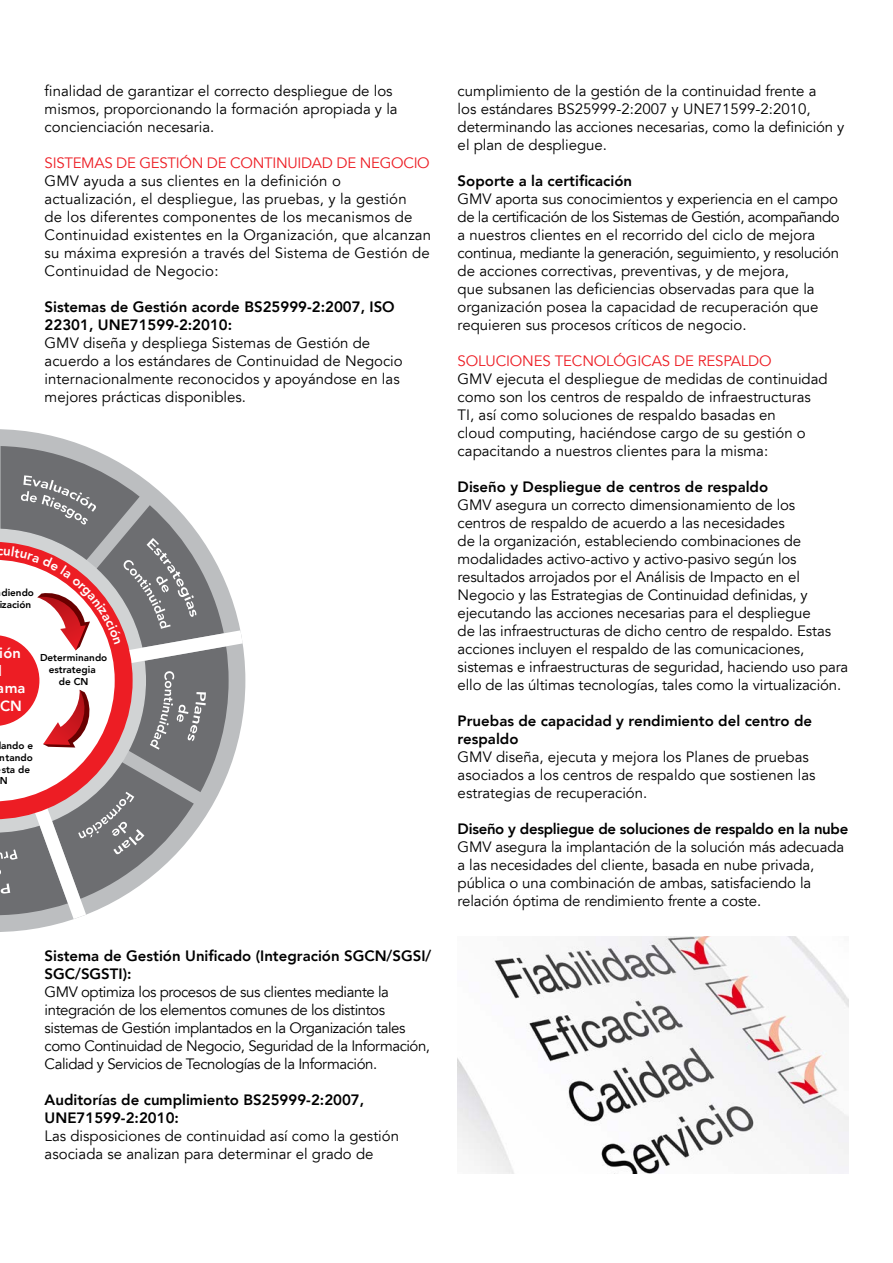
<style>
.page{position:relative;width:893px;height:1263px;background:#fff}
.page>*{position:absolute;margin:0;border:0;box-sizing:border-box;transform-origin:0 0}
.t1{font:15px/18px "Avenir LT";color:#000}
.t2{font:800 15px/18px "Avenir LT";color:#000}
.t3{font:15px/18px "Avenir LT";letter-spacing:-.03em;color:#000}
.t4{font:15px "Avenir LT";letter-spacing:-.02em;color:#ed1d24}
.t5{font:800 15px "Avenir LT";letter-spacing:-.02em;color:#000}
.t6{font:800 14.7px/17.7px "Avenir LT";color:#fff}
.t7{font:800 9.9px/12px "Avenir LT";color:#000}
</style>
<div class="page">
<svg style="left:0;top:429px;width:84px;height:17px"></svg>
<svg style="left:0;top:446px;width:130px;height:23px"></svg>
<img style="left:458px;top:937px;width:390px;height:237px">
<svg style="left:0;top:469px;width:246px;height:463px"></svg>
<p class="t1" style="left:45px;top:83px;width:355px">finalidad de garantizar el correcto despliegue de los mismos, proporcionando la formación apropiada y la concienciación necesaria.</p>
<p class="t4" style="left:45px;top:155px;width:387px">SISTEMAS DE GESTIÓN DE CONTINUIDAD DE NEGOCIO</p>
<p class="t1" style="left:45px;top:173px;width:388px">GMV ayuda a sus clientes en la definición o actualización, el despliegue, las pruebas, y la gestión<br>de los diferentes componentes de los mecanismos de Continuidad existentes en la Organización, que alcanzan su máxima expresión a través del Sistema de Gestión de Continuidad de Negocio:</p>
<p class="t2" style="left:45px;top:298px;width:352px">Sistemas de Gestión acorde BS25999-2:2007, ISO<br>22301, UNE71599-2:2010:</p>
<p class="t1" style="left:45px;top:335px;width:360px">GMV diseña y despliega Sistemas de Gestión de acuerdo a los estándares de Continuidad de Negocio internacionalmente reconocidos y apoyándose en las mejores prácticas disponibles.</p>
<p class="t7" style="left:-1px;top:586px;width:36px">diendo ización</p>
<p class="t6" style="left:-3px;top:644px;width:30px">ión l ama<br>CN</p>
<p class="t7" style="left:40px;top:651px;width:69px;text-align:center">Determinando estrategia<br>de CN</p>
<p class="t7" style="left:0;top:739px;width:35px">ando e ntando sta de<br>N</p>
<p class="t2" style="left:45px;top:946px;width:388px">Sistema de Gestión Unificado (Integración SGCN/SGSI/<br>SGC/SGSTI):</p>
<p class="t3" style="left:45px;top:983px;width:387px">GMV optimiza los procesos de sus clientes mediante la integración de los elementos comunes de los distintos sistemas de Gestión implantados en la Organización tales como Continuidad de Negocio, Seguridad de la Información, Calidad y Servicios de Tecnologías de la Información.</p>
<p class="t2" style="left:45px;top:1090px;width:321px">Auditorías de cumplimiento BS25999-2:2007,<br>UNE71599-2:2010:</p>
<p class="t1" style="left:45px;top:1127px;width:356px">Las disposiciones de continuidad así como la gestión asociada se analizan para determinar el grado de</p>
<p class="t1" style="left:458px;top:83px;width:388px">cumplimiento de la gestión de la continuidad frente a<br>los estándares BS25999-2:2007 y UNE71599-2:2010, determinando las acciones necesarias, como la definición y el plan de despliegue.</p>
<p class="t2" style="left:458px;top:172px;width:176px">Soporte a la certificación</p>
<p class="t1" style="left:458px;top:191px;width:383px">GMV aporta sus conocimientos y experiencia en el campo de la certificación de los Sistemas de Gestión, acompañando a nuestros clientes en el recorrido del ciclo de mejora continua, mediante la generación, seguimiento, y resolución de acciones correctivas, preventivas, y de mejora,<br>que subsanen las deficiencias observadas para que la organización posea la capacidad de recuperación que requieren sus procesos críticos de negocio.</p>
<p class="t4" style="left:458px;top:353px;width:316px">SOLUCIONES TECNOLÓGICAS DE RESPALDO</p>
<p class="t1" style="left:458px;top:371px;width:372px">GMV ejecuta el despliegue de medidas de continuidad como son los centros de respaldo de infraestructuras TI, así como soluciones de respaldo basadas en<br>cloud computing, haciéndose cargo de su gestión o capacitando a nuestros clientes para la misma:</p>
<p class="t2" style="left:458px;top:478px;width:312px">Diseño y Despliegue de centros de respaldo</p>
<p class="t1" style="left:458px;top:497px;width:392px">GMV asegura un correcto dimensionamiento de los<br>centros de respaldo de acuerdo a las necesidades<br>de la organización, estableciendo combinaciones de modalidades activo-activo y activo-pasivo según los resultados arrojados por el Análisis de Impacto en el Negocio y las Estrategias de Continuidad definidas, y ejecutando las acciones necesarias para el despliegue<br>de las infraestructuras de dicho centro de respaldo. Estas acciones incluyen el respaldo de las comunicaciones, sistemas e infraestructuras de seguridad, haciendo uso para ello de las últimas tecnologías, tales como la virtualización.</p>
<p class="t2" style="left:458px;top:712px;width:356px">Pruebas de capacidad y rendimiento del centro de respaldo</p>
<p class="t1" style="left:458px;top:749px;width:359px">GMV diseña, ejecuta y mejora los Planes de pruebas asociados a los centros de respaldo que sostienen las estrategias de recuperación.</p>
<p class="t5" style="left:458px;top:820px;width:392px">Diseño y despliegue de soluciones de respaldo en la nube</p>
<p class="t1" style="left:458px;top:839px;width:388px">GMV asegura la implantación de la solución más adecuada a las necesidades del cliente, basada en nube privada, pública o una combinación de ambas, satisfaciendo la relación óptima de rendimiento frente a coste.</p>
</div>
